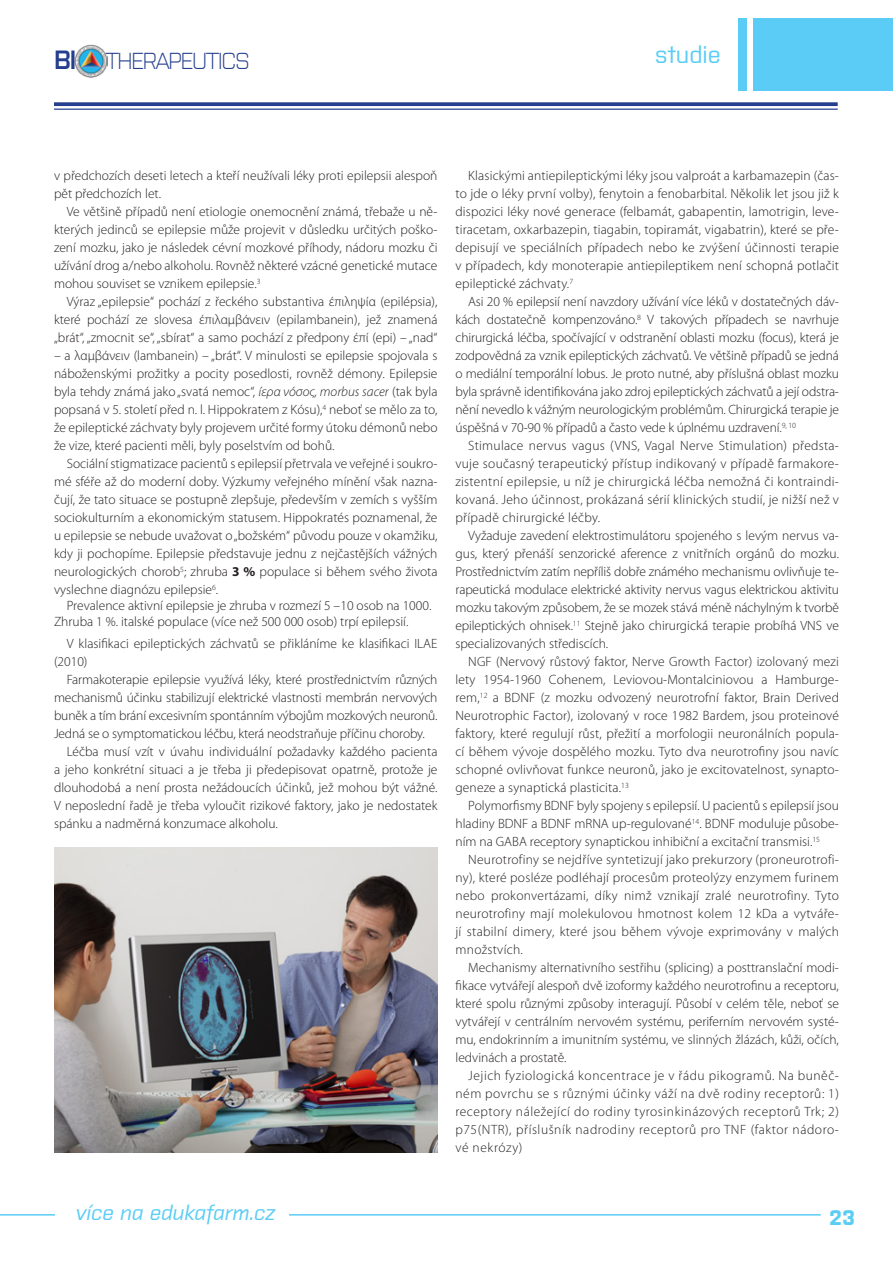
<style>
.page{position:relative;width:893px;height:1263px;background:#fff}
.page>*{position:absolute;margin:0;border:0;box-sizing:border-box;transform-origin:0 0}
.t1{font:500 24px "Purista";color:#5accf5}
.t2{font:300 22.95px "Purista";letter-spacing:-.05em;color:#253f8e}
.t3{font:italic 500 21px "Purista";color:#5accf5}
.t4{font:700 21px "Purista";color:#5accf5}
.HLAVNÍ_TEXT{font:300 13.5px/18px "Myriad Pro";color:#231f20;text-align:justify}
.s1{font-weight:600;font-size:26.25px}
.s2{font-style:italic}
.s3{font-weight:700}
</style>
<div class="page">
<div style="left:753px;top:18px;width:140px;height:72px;background:#5accf5"></div>
<div style="left:738px;top:18px;width:8px;height:72px;background:#5accf5"></div>
<svg style="left:54px;top:102px;width:784px;height:4px;background:#354d96"></svg>
<hr style="left:54px;top:109px;width:784px;height:1px;background:#253f8e">
<img style="left:75px;top:45px;width:32px;height:32px">
<hr style="left:0;top:1214px;width:821px;height:1px;background:#5accf5">
<div style="left:55px;top:1191px;width:234px;height:49px;background:#fff"></div>
<img style="left:54px;top:847px;width:383px;height:305px">
<h2 class="t2" style="left:54px;top:44px;width:197px"><span class="s1">BI</span> THERAPEUTICS</h2>
<p class="t1" style="left:655px;top:38px;width:67px">studie</p>
<p class="HLAVNÍ_TEXT" style="left:54px;top:167px;width:385px">v předchozích deseti letech a kteří neužívali léky proti epilepsii alespoň pět předchozích let.</p>
<p class="HLAVNÍ_TEXT" style="left:54px;top:203px;width:385px;text-indent:13px">Ve většině případů není etiologie onemocnění známá, třebaže u ně&shy;kterých jedinců se epilepsie může projevit v důsledku určitých poško&shy;zení mozku, jako je následek cévní mozkové příhody, nádoru mozku či užívání drog a/nebo alkoholu. Rovněž některé vzácné genetické mutace mohou souviset se vznikem epilepsie.<sup>3</sup></p>
<p class="HLAVNÍ_TEXT" style="left:54px;top:293px;width:385px;text-indent:13px">Výraz „epilepsie“ pochází z řeckého substantiva έπιληψία (epilépsia), které pochází ze slovesa έπιλαμβάνειν (epilambanein), jež znamená „brát“, „zmocnit se“, „sbírat“ a samo pochází z předpony έπί (epi) – „nad“</p>
<p class="HLAVNÍ_TEXT" style="left:54px;top:347px;width:385px">– a λαμβάνειν (lambanein) – „brát“. V minulosti se epilepsie spojovala s náboženskými prožitky a pocity posedlosti, rovněž démony. Epilepsie byla tehdy známá jako „svatá nemoc“, <span class="s2">ίερα νόσος, morbus sacer</span> (tak byla popsaná v 5. století před n. l. Hippokratem z Kósu),<sup>4</sup> neboť se mělo za to, že epileptické záchvaty byly projevem určité formy útoku démonů nebo že vize, které pacienti měli, byly poselstvím od bohů.</p>
<p class="HLAVNÍ_TEXT" style="left:54px;top:455px;width:385px;text-indent:13px">Sociální stigmatizace pacientů s epilepsií přetrvala ve veřejné i soukro&shy;mé sféře až do moderní doby. Výzkumy veřejného mínění však nazna&shy;čují, že tato situace se postupně zlepšuje, především v zemích s vyšším sociokulturním a ekonomickým statusem. Hippokratés poznamenal, že u epilepsie se nebude uvažovat o „božském“ původu pouze v okamžiku, kdy ji pochopíme. Epilepsie představuje jednu z nejčastějších vážných neurologických chorob<sup>5</sup>; zhruba <span class="s3">3 %</span> populace si během svého života vyslechne diagnózu epilepsie<sup>6</sup>.</p>
<p class="HLAVNÍ_TEXT" style="left:54px;top:598px;width:379px;line-height:16.2px;text-indent:13px">Prevalence aktivní epilepsie je zhruba v rozmezí 5 –10 osob na 1000.<br>Zhruba 1 %. italské populace (více než 500 000 osob) trpí epilepsií.</p>
<p class="HLAVNÍ_TEXT" style="left:54px;top:635px;width:385px;text-indent:13px">V klasifikaci epileptických záchvatů se přikláníme ke klasifikaci ILAE (2010)</p>
<p class="HLAVNÍ_TEXT" style="left:54px;top:671px;width:385px;text-indent:13px">Farmakoterapie epilepsie využívá léky, které prostřednictvím různých mechanismů účinku stabilizují elektrické vlastnosti membrán nervových buněk a tím brání excesivním spontánním výbojům mozkových neuronů.<br>Jedná se o symptomatickou léčbu, která neodstraňuje příčinu choroby.</p>
<p class="HLAVNÍ_TEXT" style="left:54px;top:743px;width:385px;text-indent:13px">Léčba musí vzít v úvahu individuální požadavky každého pacienta a jeho konkrétní situaci a je třeba ji předepisovat opatrně, protože je dlouhodobá a není prosta nežádoucích účinků, jež mohou být vážné.<br>V neposlední řadě je třeba vyloučit rizikové faktory, jako je nedostatek spánku a nadměrná konzumace alkoholu.</p>
<p class="HLAVNÍ_TEXT" style="left:455px;top:167px;width:385px;text-indent:13px">Klasickými antiepileptickými léky jsou valproát a karbamazepin (čas&shy;to jde o léky první volby), fenytoin a fenobarbital. Několik let jsou již k dispozici léky nové generace (felbamát, gabapentin, lamotrigin, leve&shy;tiracetam, oxkarbazepin, tiagabin, topiramát, vigabatrin), které se pře&shy;depisují ve speciálních případech nebo ke zvýšení účinnosti terapie v případech, kdy monoterapie antiepileptikem není schopná potlačit epileptické záchvaty.<sup>7</sup></p>
<p class="HLAVNÍ_TEXT" style="left:455px;top:293px;width:385px;text-indent:13px">Asi 20 % epilepsií není navzdory užívání více léků v dostatečných dáv&shy;kách dostatečně kompenzováno.<sup>8</sup> V takových případech se navrhuje chirurgická léčba, spočívající v odstranění oblasti mozku (focus), která je zodpovědná za vznik epileptických záchvatů. Ve většině případů se jedná o mediální temporální lobus. Je proto nutné, aby příslušná oblast mozku byla správně identifikována jako zdroj epileptických záchvatů a její odstra&shy;nění nevedlo k vážným neurologickým problémům. Chirurgická terapie je úspěšná v 70-90 % případů a často vede k úplnému uzdravení.<sup>9,</sup> <sup>10</sup></p>
<p class="HLAVNÍ_TEXT" style="left:455px;top:437px;width:385px;text-indent:13px">Stimulace nervus vagus (VNS, Vagal Nerve Stimulation) předsta&shy;vuje současný terapeutický přístup indikovaný v případě farmakore&shy;zistentní epilepsie, u níž je chirurgická léčba nemožná či kontraindi&shy;kovaná. Jeho účinnost, prokázaná sérií klinických studií, je nižší než v případě chirurgické léčby.</p>
<p class="HLAVNÍ_TEXT" style="left:455px;top:527px;width:385px;text-indent:13px">Vyžaduje zavedení elektrostimulátoru spojeného s levým nervus va&shy;gus, který přenáší senzorické aference z vnitřních orgánů do mozku.<br>Prostřednictvím zatím nepříliš dobře známého mechanismu ovlivňuje te&shy;rapeutická modulace elektrické aktivity nervus vagus elektrickou aktivitu mozku takovým způsobem, že se mozek stává méně náchylným k tvorbě epileptických ohnisek.<sup>11</sup> Stejně jako chirurgická terapie probíhá VNS ve specializovaných střediscích.</p>
<p class="HLAVNÍ_TEXT" style="left:455px;top:653px;width:385px;text-indent:13px">NGF (Nervový růstový faktor, Nerve Growth Factor) izolovaný mezi lety 1954-1960 Cohenem, Leviovou-Montalciniovou a Hamburge&shy;rem,<sup>12</sup> a BDNF (z mozku odvozený neurotrofní faktor, Brain Derived Neurotrophic Factor), izolovaný v roce 1982 Bardem, jsou proteinové faktory, které regulují růst, přežití a morfologii neuronálních popula&shy;cí během vývoje dospělého mozku. Tyto dva neurotrofiny jsou navíc schopné ovlivňovat funkce neuronů, jako je excitovatelnost, synapto&shy;geneze a synaptická plasticita.<sup>13</sup></p>
<p class="HLAVNÍ_TEXT" style="left:455px;top:797px;width:385px;text-indent:13px">Polymorfismy BDNF byly spojeny s epilepsií. U pacientů s epilepsií jsou hladiny BDNF a BDNF mRNA up-regulované<sup>14</sup>. BDNF moduluje působe&shy;ním na GABA receptory synaptickou inhibiční a excitační transmisi.<sup>15</sup></p>
<p class="HLAVNÍ_TEXT" style="left:455px;top:851px;width:385px;text-indent:13px">Neurotrofiny se nejdříve syntetizují jako prekurzory (proneurotrofi&shy;ny), které posléze podléhají procesům proteolýzy enzymem furinem nebo prokonvertázami, díky nimž vznikají zralé neurotrofiny. Tyto neurotrofiny mají molekulovou hmotnost kolem 12 kDa a vytváře&shy;jí stabilní dimery, které jsou během vývoje exprimovány v malých množstvích.</p>
<p class="HLAVNÍ_TEXT" style="left:455px;top:959px;width:385px;text-indent:13px">Mechanismy alternativního sestřihu (splicing) a posttranslační modi&shy;fikace vytvářejí alespoň dvě izoformy každého neurotrofinu a receptoru, které spolu různými způsoby interagují. Působí v celém těle, neboť se vytvářejí v centrálním nervovém systému, periferním nervovém systé&shy;mu, endokrinním a imunitním systému, ve slinných žlázách, kůži, očích, ledvinách a prostatě.</p>
<p class="HLAVNÍ_TEXT" style="left:455px;top:1067px;width:385px;text-indent:13px">Jejich fyziologická koncentrace je v řádu pikogramů. Na buněč&shy;ném povrchu se s různými účinky váží na dvě rodiny receptorů: 1) receptory náležející do rodiny tyrosinkinázových receptorů Trk; 2) p75(NTR), příslušník nadrodiny receptorů pro TNF (faktor nádoro&shy;vé nekrózy)</p>
<h3 class="t3" style="left:75px;top:1197px;width:202px">více na edukafarm.cz</h3>
<h3 class="t4" style="left:829px;top:1202px;width:27px">23</h3>
</div>
